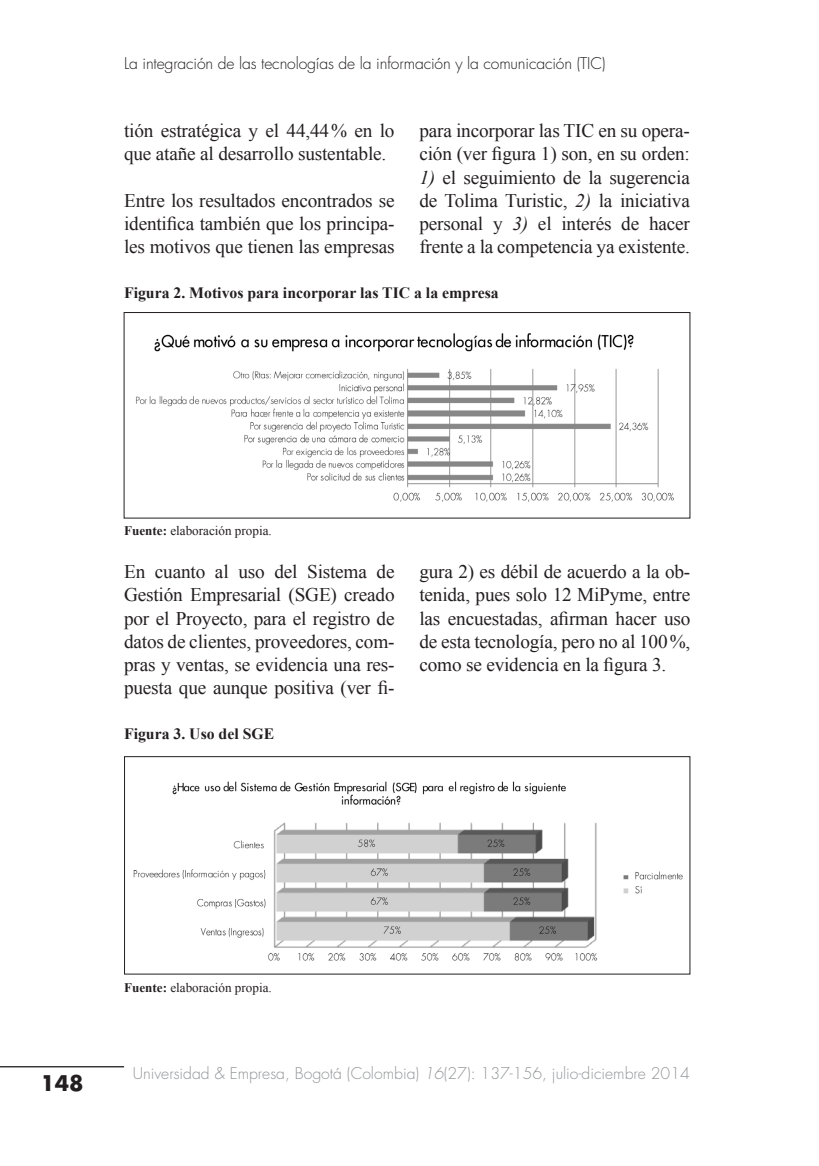
<style>
.page{position:relative;width:819px;height:1166px;background:#fff}
.page>*{position:absolute;margin:0;border:0;box-sizing:border-box;transform-origin:0 0}
.t1{font:700 21px "Futura";color:#231f20}
.Texto{font:19.25px/23.1px "Times New Roman";letter-spacing:-.01em;color:#231f20}
.t2{font:300 15.75px "Futura";color:#939598}
.t3{font:300 15.75px "Futura";letter-spacing:-.01em;color:#231f20}
.Figura_o_tabla{font:700 15.75px "Times New Roman";color:#231f20}
.pie_de_foto{font:13.12px "Times New Roman";color:#231f20}
.s1{font-style:italic}
.s2{font-weight:700}
</style>
<div class="page">
<hr style="left:0;top:1066px;width:124px;height:1px;background:#231f20">
<img style="left:136px;top:333px;width:538px;height:169px">
<div style="left:124px;top:312px;width:566px;height:206px;border:1px solid #231f20"></div>
<img style="left:133px;top:781px;width:550px;height:180px">
<div style="left:124px;top:756px;width:566px;height:218px;border:1px solid #231f20"></div>
<p class="t3" style="left:124px;top:54px;width:483px">La integración de las tecnologías de la información y la comunicación (TIC)</p>
<p class="Texto" style="left:124px;top:119px;width:272px">tión estratégica y el 44,44% en lo que atañe al desarrollo sustentable.</p>
<p class="Texto" style="left:124px;top:188px;width:272px;text-align:justify">Entre los resultados encontrados se identifica también que los principa&shy;les motivos que tienen las empresas</p>
<p class="Texto" style="left:419px;top:119px;width:272px">para incorporar las TIC en su opera&shy;ción (ver figura 1) son, en su orden:</p>
<p class="Texto" style="left:419px;top:165px;width:272px;text-align:justify"><span class="s1">1)</span> el seguimiento de la sugerencia de Tolima Turistic, <span class="s1">2)</span> la iniciativa personal y <span class="s1">3)</span> el interés de hacer frente a la competencia ya existente.</p>
<p class="Figura_o_tabla" style="left:124px;top:282px;width:376px">Figura 2. Motivos para incorporar las TIC a la empresa</p>
<p class="pie_de_foto" style="left:124px;top:522px;width:149px"><span class="s2">Fuente:</span> elaboración propia.</p>
<p class="Texto" style="left:124px;top:560px;width:272px">En cuanto al uso del Sistema de<br>Gestión Empresarial (SGE) creado</p>
<p class="Texto" style="left:124px;top:606px;width:272px">por el Proyecto, para el registro de</p>
<p class="Texto" style="left:124px;top:629px;width:272px">datos de clientes, proveedores, com-</p>
<p class="Texto" style="left:124px;top:652px;width:272px">pras y ventas, se evidencia una res&shy;puesta que aunque positiva (ver fi-</p>
<p class="Figura_o_tabla" style="left:124px;top:722px;width:152px">Figura 3. Uso del SGE</p>
<p class="Texto" style="left:419px;top:560px;width:272px;text-align:justify">gura 2) es débil de acuerdo a la ob&shy;tenida, pues solo 12 MiPyme, entre las encuestadas, afirman hacer uso de esta tecnología, pero no al 100%, como se evidencia en la figura 3.</p>
<p class="t1" style="left:40px;top:1068px;width:45px">148</p>
<p class="pie_de_foto" style="left:124px;top:979px;width:149px"><span class="s2">Fuente:</span> elaboración propia.</p>
<p class="t2" style="left:133px;top:1063px;width:558px">Universidad &amp; Empresa, Bogotá (Colombia) <span class="s1">16</span>(27): 137-156, julio-diciembre 2014</p>
</div>
